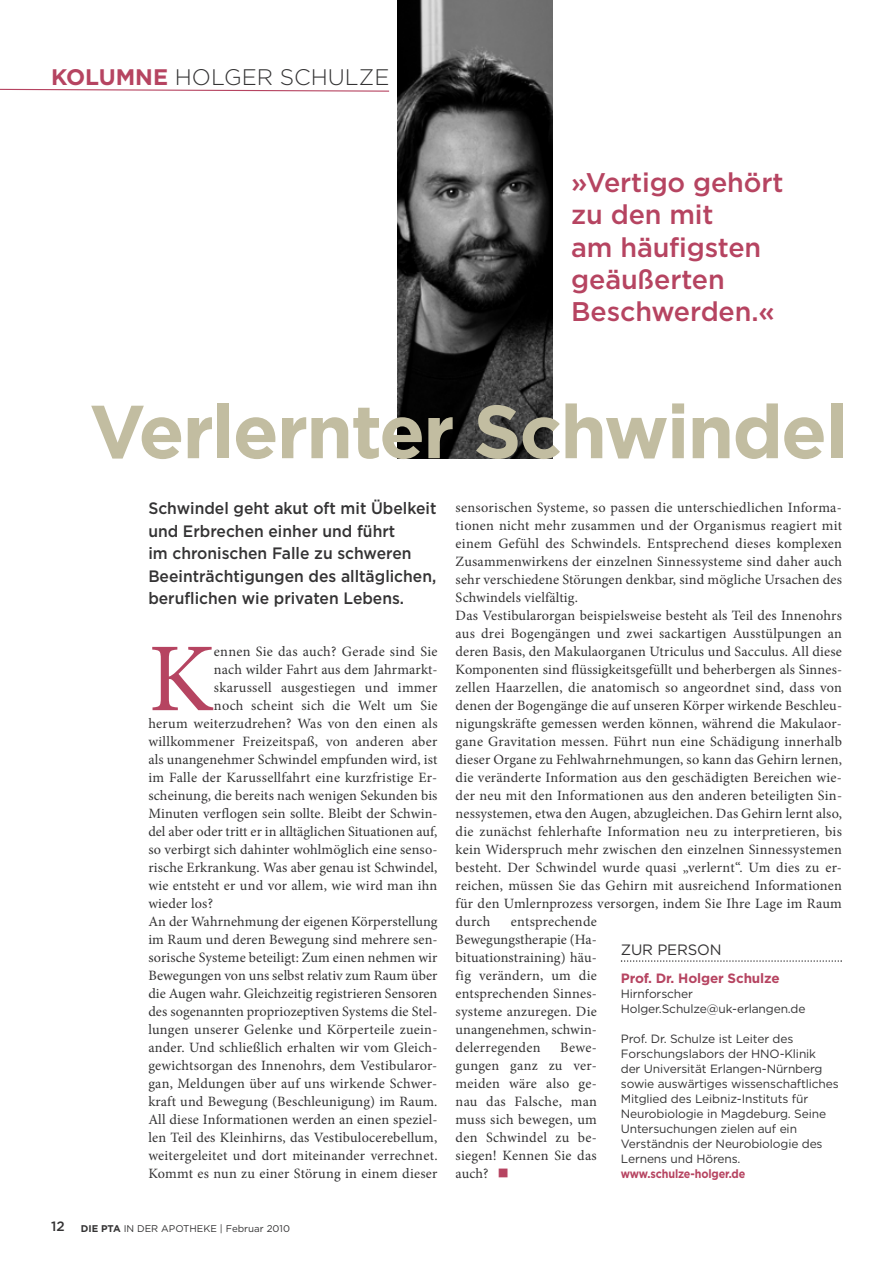
<style>
.page{position:relative;width:893px;height:1263px;background:#fff}
.page>*{position:absolute;margin:0;border:0;box-sizing:border-box;transform-origin:0 0}
.t1{font:97.35px "Minion Pro";color:#b64461}
.t2{font:700 75px "Gotham";letter-spacing:-.025em;color:#c2bda1}
.t3{font:500 27px/32.4px "Gotham";letter-spacing:-.005em;color:#b64461}
.t4{font:300 22.5px "Gotham";color:#343334}
.t5{font:500 16.5px/22.5px "Gotham";color:#343334;scale:.95 1}
.t6{font:15px "Gotham";letter-spacing:-.01em;color:#343334}
.t7{font:14.25px/18px "Minion Pro";letter-spacing:.01em;color:#343334;text-align:justify}
.t8{font:700 13.5px "Gotham";letter-spacing:-.01em;color:#b64461}
.t9{font:12px/15px "Gotham";letter-spacing:-.01em;color:#343334}
.t10{font:700 12px "Gotham";letter-spacing:-.01em;color:#b64461;scale:.9 1}
.t11{font:9.75px "Gotham";color:#343334}
.s1{font-weight:700;color:#b64461}
.s2{font-weight:500;font-size:13.5px}
.s3{font-weight:700}
</style>
<div class="page">
<svg style="left:0;top:88px;width:390px;height:4px"></svg>
<img style="left:398px;top:0;width:155px;height:458px">
<svg style="left:621px;top:960px;width:221px;height:2px"></svg>
<h3 class="t4" style="left:51px;top:68px;width:340px"><span class="s1">KOLUMNE</span> HOLGER SCHULZE</h3>
<h3 class="t3" style="left:571px;top:168px;width:214px">»Vertigo gehört zu den mit<br>am häufigsten geäußerten<br>Beschwerden.«</h3>
<h2 class="t2" style="left:89px;top:403px;width:760px">Verlernter Schwindel</h2>
<p class="t5" style="left:148px;top:498px;width:305px">Schwindel geht akut oft mit Übelkeit und Erbrechen einher und führt<br>im chronischen Falle zu schweren Beeinträchtigungen des alltäglichen, beruflichen wie privaten Lebens.</p>
<h1 class="t1" style="left:148px;top:641px;width:67px">K</h1>
<p class="t7" style="left:214px;top:644px;width:225px">ennen Sie das auch? Gerade sind Sie</p>
<p class="t7" style="left:214px;top:662px;width:225px">nach wilder Fahrt aus dem Jahrmarkt-</p>
<p class="t7" style="left:214px;top:680px;width:225px">skarussell ausgestiegen und immer</p>
<p class="t7" style="left:214px;top:698px;width:225px">noch scheint sich die Welt um Sie</p>
<p class="t7" style="left:148px;top:716px;width:291px">herum weiterzudrehen? Was von den einen als</p>
<p class="t7" style="left:148px;top:734px;width:291px">willkommener Freizeitspaß, von anderen aber</p>
<p class="t7" style="left:148px;top:752px;width:291px">als unangenehmer Schwindel empfunden wird, ist</p>
<p class="t7" style="left:148px;top:770px;width:290px">im Falle der Karussellfahrt eine kurzfristige Er-</p>
<p class="t7" style="left:148px;top:788px;width:291px">scheinung, die bereits nach wenigen Sekunden bis</p>
<p class="t7" style="left:148px;top:806px;width:291px">Minuten verflogen sein sollte. Bleibt der Schwin-</p>
<p class="t7" style="left:148px;top:824px;width:291px">del aber oder tritt er in alltäglichen Situationen auf,</p>
<p class="t7" style="left:148px;top:842px;width:291px">so verbirgt sich dahinter wohlmöglich eine senso-</p>
<p class="t7" style="left:148px;top:860px;width:291px">rische Erkrankung. Was aber genau ist Schwindel,</p>
<p class="t7" style="left:148px;top:878px;width:291px">wie entsteht er und vor allem, wie wird man ihn</p>
<p class="t7" style="left:148px;top:896px;width:66px">wieder los?</p>
<p class="t7" style="left:148px;top:914px;width:291px">An der Wahrnehmung der eigenen Körperstellung</p>
<p class="t7" style="left:148px;top:932px;width:291px">im Raum und deren Bewegung sind mehrere sen-</p>
<p class="t7" style="left:148px;top:950px;width:291px">sorische Systeme beteiligt: Zum einen nehmen wir</p>
<p class="t7" style="left:148px;top:968px;width:291px">Bewegungen von uns selbst relativ zum Raum über</p>
<p class="t7" style="left:148px;top:986px;width:291px">die Augen wahr. Gleichzeitig registrieren Sensoren</p>
<p class="t7" style="left:148px;top:1004px;width:291px">des sogenannten propriozeptiven Systems die Stel-</p>
<p class="t7" style="left:148px;top:1022px;width:291px">lungen unserer Gelenke und Körperteile zuein-</p>
<p class="t7" style="left:148px;top:1040px;width:291px">ander. Und schließlich erhalten wir vom Gleich-</p>
<p class="t7" style="left:148px;top:1058px;width:290px">gewichtsorgan des Innenohrs, dem Vestibularor-</p>
<p class="t7" style="left:148px;top:1076px;width:290px">gan, Meldungen über auf uns wirkende Schwer-</p>
<p class="t7" style="left:148px;top:1094px;width:291px">kraft und Bewegung (Beschleunigung) im Raum.</p>
<p class="t7" style="left:148px;top:1112px;width:291px">All diese Informationen werden an einen speziel-</p>
<p class="t7" style="left:148px;top:1130px;width:291px">len Teil des Kleinhirns, das Vestibulocerebellum,</p>
<p class="t7" style="left:148px;top:1148px;width:291px">weitergeleitet und dort miteinander verrechnet.</p>
<p class="t7" style="left:148px;top:1166px;width:291px">Kommt es nun zu einer Störung in einem dieser</p>
<p class="t11" style="left:51px;top:1225px;width:240px"><span class="s2">12</span> <span class="s3">DIE PTA</span> IN DER APOTHEKE | Februar 2010</p>
<p class="t7" style="left:456px;top:500px;width:388px;text-align:left">sensorischen Systeme, so passen die unterschiedlichen Informa&shy;tionen nicht mehr zusammen und der Organismus reagiert mit einem Gefühl des Schwindels. Entsprechend dieses komplexen Zusammenwirkens der einzelnen Sinnessysteme sind daher auch sehr verschiedene Störungen denkbar, sind mögliche Ursachen des Schwindels vielfältig.<br>Das Vestibularorgan beispielsweise besteht als Teil des Innenohrs aus drei Bogengängen und zwei sackartigen Ausstülpungen an deren Basis, den Makulaorganen Utriculus und Sacculus. All diese Komponenten sind flüssigkeitsgefüllt und beherbergen als Sinnes&shy;zellen Haarzellen, die anatomisch so angeordnet sind, dass von denen der Bogengänge die auf unseren Körper wirkende Beschleu&shy;nigungskräfte gemessen werden können, während die Makulaor&shy;gane Gravitation messen. Führt nun eine Schädigung innerhalb dieser Organe zu Fehlwahrnehmungen, so kann das Gehirn lernen, die veränderte Information aus den geschädigten Bereichen wie&shy;der neu mit den Informationen aus den anderen beteiligten Sin&shy;nessystemen, etwa den Augen, abzugleichen. Das Gehirn lernt also, die zunächst fehlerhafte Information neu zu interpretieren, bis kein Widerspruch mehr zwischen den einzelnen Sinnessystemen besteht. Der Schwindel wurde quasi „verlernt“. Um dies zu er&shy;reichen, müssen Sie das Gehirn mit ausreichend Informationen für den Umlernprozess versorgen, indem Sie Ihre Lage im Raum durch</p>
<p class="t7" style="left:456px;top:914px;width:143px;text-indent:55px">entsprechende Bewegungstherapie (Ha&shy;bituationstraining) häu&shy;fig verändern, um die entsprechenden Sinnes&shy;systeme anzuregen. Die unangenehmen, schwin&shy;delerregenden</p>
<p class="t6" style="left:621px;top:944px;width:102px">ZUR PERSON</p>
<p class="t8" style="left:621px;top:973px;width:160px">Prof. Dr. Holger Schulze</p>
<p class="t9" style="left:621px;top:987px;width:186px">Hirnforscher<br>Holger.Schulze@uk-erlangen.de</p>
<p class="t9" style="left:621px;top:1032px;width:220px">Prof. Dr. Schulze ist Leiter des Forschungslabors der HNO-Klinik<br>der Universität Erlangen-Nürnberg sowie auswärtiges wissenschaftliches Mitglied des Leibniz-Instituts für Neurobiologie in Magdeburg. Seine Untersuchungen zielen auf ein Verständnis der Neurobiologie des Lernens und Hörens.</p>
<p class="t10" style="left:621px;top:1169px;width:140px">www.schulze-holger.de</p>
<p class="t7" style="left:456px;top:1040px;width:143px;text-indent:104px">Bewe&shy;gungen ganz zu ver&shy;meiden wäre also ge&shy;nau das Falsche, man muss sich bewegen, um den Schwindel zu be&shy;siegen! Kennen Sie das auch?</p>
</div>
